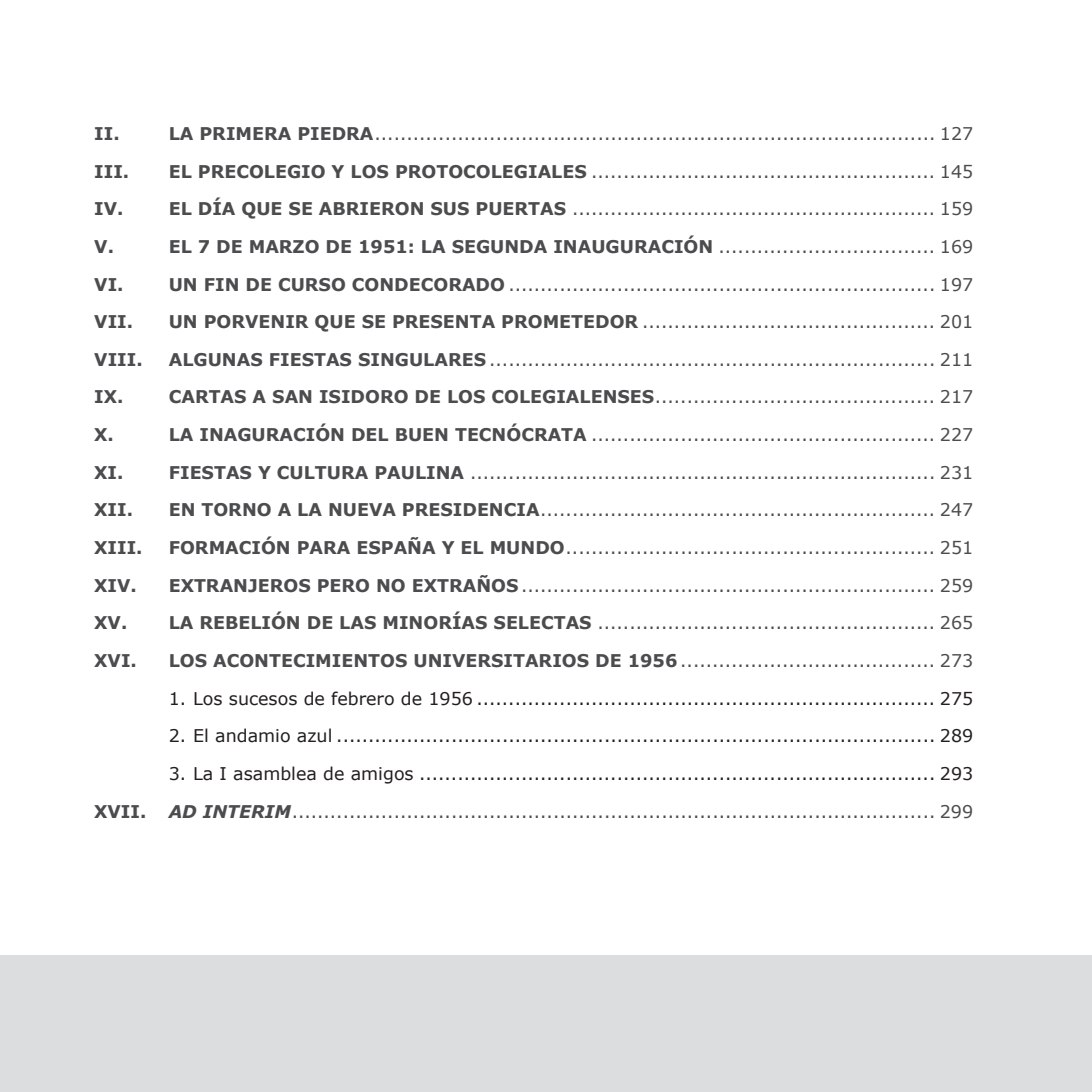
<style>
.page{position:relative;width:1092px;height:1092px;background:#fff}
.page>*{position:absolute;margin:0;border:0;box-sizing:border-box;transform-origin:0 0}
.t1{font:17.5px/37.6px "Verdana";color:#4b4c4d;text-align:justify}
.t2{font:17.5px "Verdana";color:#231f20}
.t3{font:700 17.5px "Verdana";color:#4b4c4d}
.s1{font-weight:700}
.s2{font-weight:400}
.s3{font-weight:700;font-style:italic}
</style>
<div class="page">
<div style="left:0;top:955px;width:1091px;height:136px;background:#dcdddf"></div>
<p class="t3" style="left:94px;top:121px;width:27px">II.</p>
<p class="t1" style="left:169px;top:115px;width:806px"><span class="s1">LA PRIMERA PIEDRA</span>........................................................................................ 127</p>
<p class="t3" style="left:94px;top:159px;width:36px">III.</p>
<p class="t1" style="left:169px;top:152px;width:806px"><span class="s1">EL PRECOLEGIO Y LOS PROTOCOLEGIALES</span> ...................................................... 145</p>
<p class="t3" style="left:94px;top:196px;width:31px">IV.</p>
<p class="t1" style="left:169px;top:190px;width:806px"><span class="s1">EL DÍA QUE SE ABRIERON SUS PUERTAS</span> ......................................................... 159</p>
<p class="t3" style="left:94px;top:234px;width:21px">V.</p>
<p class="t3" style="left:169px;top:234px;width:806px">EL 7 DE MARZO DE 1951: LA SEGUNDA INAUGURACIÓN <span class="s2">.................................. 169</span></p>
<p class="t3" style="left:94px;top:272px;width:31px">VI.</p>
<p class="t1" style="left:169px;top:265px;width:806px"><span class="s1">UN FIN DE CURSO CONDECORADO</span> ................................................................... 197</p>
<p class="t3" style="left:94px;top:309px;width:40px">VII.</p>
<p class="t1" style="left:169px;top:303px;width:806px"><span class="s1">UN PORVENIR QUE SE PRESENTA PROMETEDOR</span> .............................................. 201</p>
<p class="t3" style="left:94px;top:347px;width:50px">VIII.</p>
<p class="t1" style="left:169px;top:340px;width:806px"><span class="s1">ALGUNAS FIESTAS SINGULARES</span> ...................................................................... 211</p>
<p class="t3" style="left:94px;top:384px;width:31px">IX.</p>
<p class="t1" style="left:169px;top:378px;width:806px"><span class="s1">CARTAS A SAN ISIDORO DE LOS COLEGIALENSES</span>............................................ 217</p>
<p class="t3" style="left:94px;top:422px;width:21px">X.</p>
<p class="t1" style="left:169px;top:416px;width:806px"><span class="s1">LA INAGURACIÓN DEL BUEN TECNÓCRATA</span> ...................................................... 227</p>
<p class="t3" style="left:94px;top:460px;width:31px">XI.</p>
<p class="t1" style="left:169px;top:453px;width:806px"><span class="s1">FIESTAS Y CULTURA PAULINA</span> ......................................................................... 231</p>
<p class="t3" style="left:94px;top:497px;width:40px">XII.</p>
<p class="t1" style="left:169px;top:491px;width:806px"><span class="s1">EN TORNO A LA NUEVA PRESIDENCIA</span>.............................................................. 247</p>
<p class="t3" style="left:94px;top:535px;width:50px">XIII.</p>
<p class="t1" style="left:169px;top:528px;width:806px"><span class="s1">FORMACIÓN PARA ESPAÑA Y EL MUNDO</span>.......................................................... 251</p>
<p class="t3" style="left:94px;top:573px;width:44px">XIV.</p>
<p class="t1" style="left:94px;top:566px;width:880px;text-indent:74px"><span class="s1">EXTRANJEROS PERO NO EXTRAÑOS</span> ................................................................. 259<br><span class="s1">XV. LA REBELIÓN DE LAS MINORÍAS SELECTAS</span> ..................................................... 265<br><span class="s1">XVI.</span></p>
<p class="t1" style="left:169px;top:641px;width:806px"><span class="s1">LOS ACONTECIMIENTOS UNIVERSITARIOS DE 1956</span> ........................................ 273</p>
<p class="t2" style="left:169px;top:686px;width:806px">1. Los sucesos de febrero de 1956 ........................................................................ 275</p>
<p class="t2" style="left:169px;top:723px;width:806px">2. El andamio azul .............................................................................................. 289</p>
<p class="t2" style="left:169px;top:761px;width:806px">3. La I asamblea de amigos ................................................................................. 293</p>
<p class="t3" style="left:94px;top:798px;width:54px">XVII.</p>
<p class="t1" style="left:169px;top:792px;width:806px"><span class="s3">AD INTERIM</span>..................................................................................................... 299</p>
</div>
